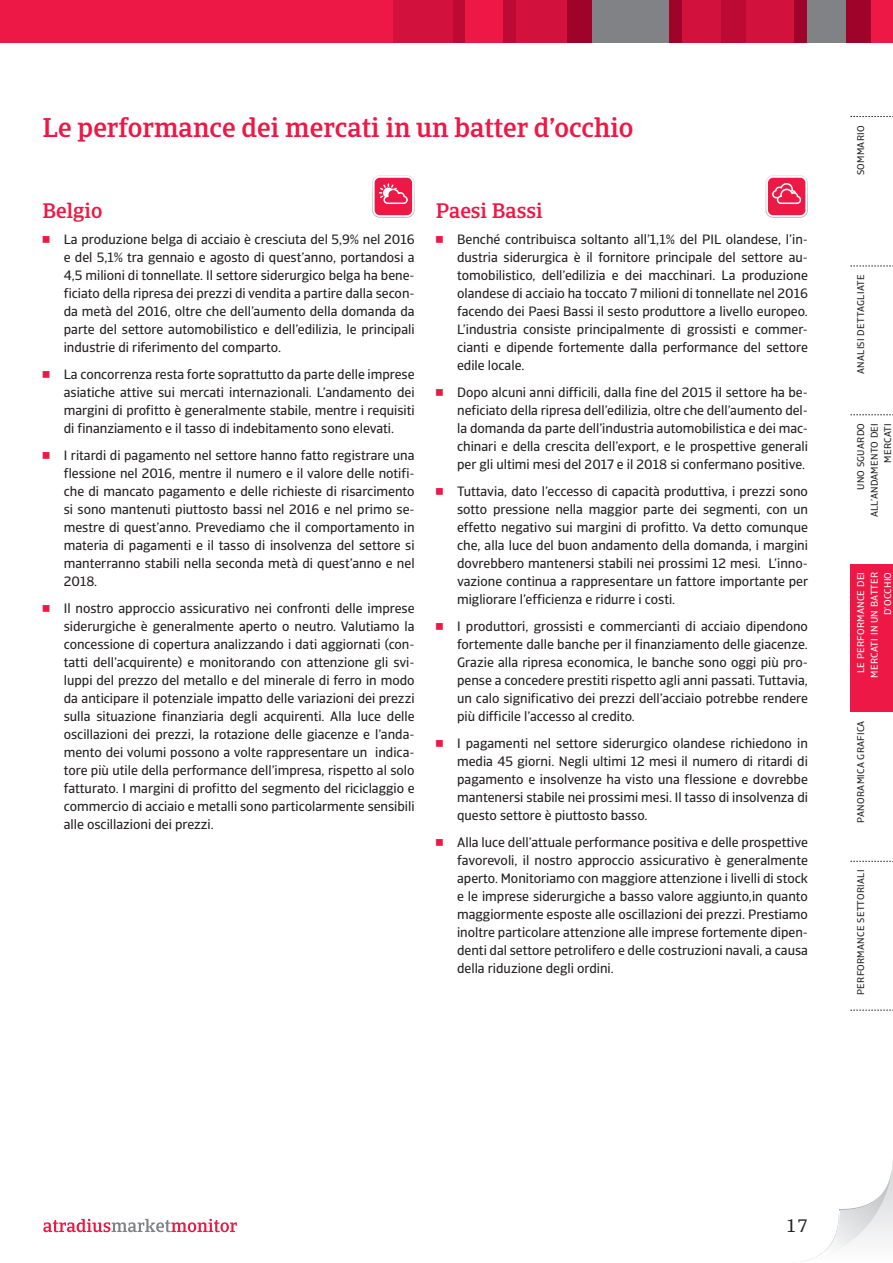
<style>
.page{position:relative;width:893px;height:1263px;background:#fff}
.page>*{position:absolute;margin:0;border:0;box-sizing:border-box;transform-origin:0 0}
.t1{font:500 27px "Catalana";color:#ed1845}
.t2{font:500 21px "Catalana";color:#ed1845}
.t3{font:18px "Catalana";color:#231f20}
.t4{font:13.5px/18px "Catalana Sans";color:#231f20;text-align:justify}
.t5{font:9.75px/13.5px "Catalana Sans";letter-spacing:.03em;color:#231f20;text-align:right}
.t6{font:9.75px/13.5px "Catalana Sans";letter-spacing:.03em;color:#fff;text-align:right}
.s1{font-family:"Universal Newswith Comm Pi";color:#ed1845}
</style>
<div class="page">
<div style="left:0;top:0;width:893px;height:43px;background:#ed1845"></div>
<div style="left:452px;top:0;width:13px;height:43px;background:#bc0a35"></div>
<div style="left:393px;top:0;width:59px;height:43px;background:#d2113d"></div>
<div style="left:516px;top:0;width:51px;height:43px;background:#d2113d"></div>
<div style="left:746px;top:0;width:49px;height:43px;background:#d2113d"></div>
<div style="left:567px;top:0;width:26px;height:43px;background:#a0032a"></div>
<div style="left:720px;top:0;width:26px;height:43px;background:#bc0a35"></div>
<div style="left:846px;top:0;width:25px;height:43px;background:#a0032a"></div>
<div style="left:503px;top:0;width:13px;height:43px;background:#bc0a35"></div>
<div style="left:593px;top:0;width:76px;height:43px;background:#808285"></div>
<div style="left:669px;top:0;width:13px;height:43px;background:#a0032a"></div>
<div style="left:682px;top:0;width:38px;height:43px;background:#d2113d"></div>
<div style="left:807px;top:0;width:39px;height:43px;background:#808285"></div>
<div style="left:795px;top:0;width:12px;height:43px;background:#a0032a"></div>
<svg style="left:43px;top:1219px;width:194px;height:13px"></svg>
<svg style="left:800px;top:1162px;width:93px;height:100px"></svg>
<div style="left:850px;top:563px;width:43px;height:149px;background:#ed1845"></div>
<svg style="left:850px;top:116px;width:43px;height:1px"></svg>
<svg style="left:850px;top:266px;width:43px;height:1px"></svg>
<svg style="left:850px;top:414px;width:43px;height:1px"></svg>
<svg style="left:850px;top:861px;width:43px;height:1px"></svg>
<svg style="left:850px;top:1010px;width:43px;height:1px"></svg>
<svg style="left:372px;top:175px;width:43px;height:43px"></svg>
<svg style="left:765px;top:175px;width:43px;height:43px"></svg>
<h1 class="t1" style="left:43px;top:112px;width:592px">Le performance dei mercati in un batter d’occhio</h1>
<h2 class="t2" style="left:43px;top:198px;width:61px">Belgio</h2>
<p class="t4" style="left:64px;top:231px;width:352px;text-indent:-21px"><span class="s1">7</span> La produzione belga di acciaio è cresciuta del 5,9% nel 2016 e del 5,1% tra gennaio e agosto di quest’anno, portandosi a 4,5 milioni di tonnellate. Il settore siderurgico belga ha bene&shy;ficiato della ripresa dei prezzi di vendita a partire dalla secon&shy;da metà del 2016, oltre che dell’aumento della domanda da parte del settore automobilistico e dell’edilizia, le principali industrie di riferimento del comparto.</p>
<p class="t4" style="left:64px;top:366px;width:352px;text-indent:-21px"><span class="s1">7</span> La concorrenza resta forte soprattutto da parte delle imprese asiatiche attive sui mercati internazionali. L’andamento dei margini di profitto è generalmente stabile, mentre i requisiti di finanziamento e il tasso di indebitamento sono elevati.</p>
<p class="t4" style="left:64px;top:447px;width:352px;text-indent:-21px"><span class="s1">7</span> I ritardi di pagamento nel settore hanno fatto registrare una flessione nel 2016, mentre il numero e il valore delle notifi&shy;che di mancato pagamento e delle richieste di risarcimento si sono mantenuti piuttosto bassi nel 2016 e nel primo se&shy;mestre di quest’anno. Prevediamo che il comportamento in materia di pagamenti e il tasso di insolvenza del settore si manterranno stabili nella seconda metà di quest’anno e nel 2018.</p>
<p class="t4" style="left:64px;top:600px;width:352px;text-indent:-21px"><span class="s1">7</span> Il nostro approccio assicurativo nei confronti delle imprese siderurgiche è generalmente aperto o neutro. Valutiamo la concessione di copertura analizzando i dati aggiornati (con&shy;tatti dell’acquirente) e monitorando con attenzione gli svi&shy;luppi del prezzo del metallo e del minerale di ferro in modo da anticipare il potenziale impatto delle variazioni dei prezzi sulla situazione finanziaria degli acquirenti. Alla luce delle oscillazioni dei prezzi, la rotazione delle giacenze e l’anda&shy;mento dei volumi possono a volte rappresentare un indica&shy;tore più utile della performance dell’impresa, rispetto al solo fatturato. I margini di profitto del segmento del riciclaggio e commercio di acciaio e metalli sono particolarmente sensibili alle oscillazioni dei prezzi.</p>
<h2 class="t2" style="left:436px;top:198px;width:108px">Paesi Bassi</h2>
<p class="t4" style="left:457px;top:231px;width:352px;text-indent:-21px"><span class="s1">7</span> Benché contribuisca soltanto all’1,1% del PIL olandese, l’in&shy;dustria siderurgica è il fornitore principale del settore au&shy;tomobilistico, dell’edilizia e dei macchinari. La produzione olandese di acciaio ha toccato 7 milioni di tonnellate nel 2016 facendo dei Paesi Bassi il sesto produttore a livello europeo.<br>L’industria consiste principalmente di grossisti e commer&shy;cianti e dipende fortemente dalla performance del settore edile locale.</p>
<p class="t4" style="left:457px;top:384px;width:352px;text-indent:-21px"><span class="s1">7</span> Dopo alcuni anni difficili, dalla fine del 2015 il settore ha be&shy;neficiato della ripresa dell’edilizia, oltre che dell’aumento del&shy;la domanda da parte dell’industria automobilistica e dei mac&shy;chinari e della crescita dell’export, e le prospettive generali per gli ultimi mesi del 2017 e il 2018 si confermano positive.</p>
<p class="t4" style="left:457px;top:483px;width:353px;text-indent:-21px"><span class="s1">7</span> Tuttavia, dato l’eccesso di capacità produttiva, i prezzi sono sotto pressione nella maggior parte dei segmenti, con un effetto negativo sui margini di profitto. Va detto comunque che, alla luce del buon andamento della domanda, i margini dovrebbero mantenersi stabili nei prossimi 12 mesi. L’inno&shy;vazione continua a rappresentare un fattore importante per migliorare l’efficienza e ridurre i costi.</p>
<p class="t4" style="left:457px;top:618px;width:352px;text-indent:-21px"><span class="s1">7</span> I produttori, grossisti e commercianti di acciaio dipendono fortemente dalle banche per il finanziamento delle giacenze.<br>Grazie alla ripresa economica, le banche sono oggi più pro&shy;pense a concedere prestiti rispetto agli anni passati. Tuttavia, un calo significativo dei prezzi dell’acciaio potrebbe rendere più difficile l’accesso al credito.</p>
<p class="t4" style="left:457px;top:735px;width:352px;text-indent:-21px"><span class="s1">7</span> I pagamenti nel settore siderurgico olandese richiedono in media 45 giorni. Negli ultimi 12 mesi il numero di ritardi di pagamento e insolvenze ha visto una flessione e dovrebbe mantenersi stabile nei prossimi mesi. Il tasso di insolvenza di questo settore è piuttosto basso.</p>
<p class="t4" style="left:457px;top:834px;width:352px;text-indent:-21px"><span class="s1">7</span> Alla luce dell’attuale performance positiva e delle prospettive favorevoli, il nostro approccio assicurativo è generalmente aperto. Monitoriamo con maggiore attenzione i livelli di stock e le imprese siderurgiche a basso valore aggiunto,in quanto maggiormente esposte alle oscillazioni dei prezzi. Prestiamo inoltre particolare attenzione alle imprese fortemente dipen&shy;denti dal settore petrolifero e delle costruzioni navali, a causa della riduzione degli ordini.</p>
<p class="t5" style="left:854px;top:175px;width:51px;rotate:-90deg">SOMMARIO</p>
<p class="t5" style="left:854px;top:374px;width:101px;rotate:-90deg">ANALISI DETTAGLIATE</p>
<p class="t5" style="left:854px;top:517px;width:96px;rotate:-90deg">UNO SGUARDO<br>ALL’ANDAMENTO DEI<br>MERCATI</p>
<p class="t6" style="left:854px;top:678px;width:107px;rotate:-90deg">LE PERFORMANCE DEI<br>MERCATI IN UN BATTER<br>D’OCCHIO</p>
<p class="t5" style="left:854px;top:823px;width:104px;rotate:-90deg">PANORAMICA GRAFICA</p>
<p class="t5" style="left:854px;top:995px;width:127px;rotate:-90deg">PERFORMANCE SETTORIALI</p>
<h3 class="t3" style="left:786px;top:1215px;width:24px">17</h3>
</div>
